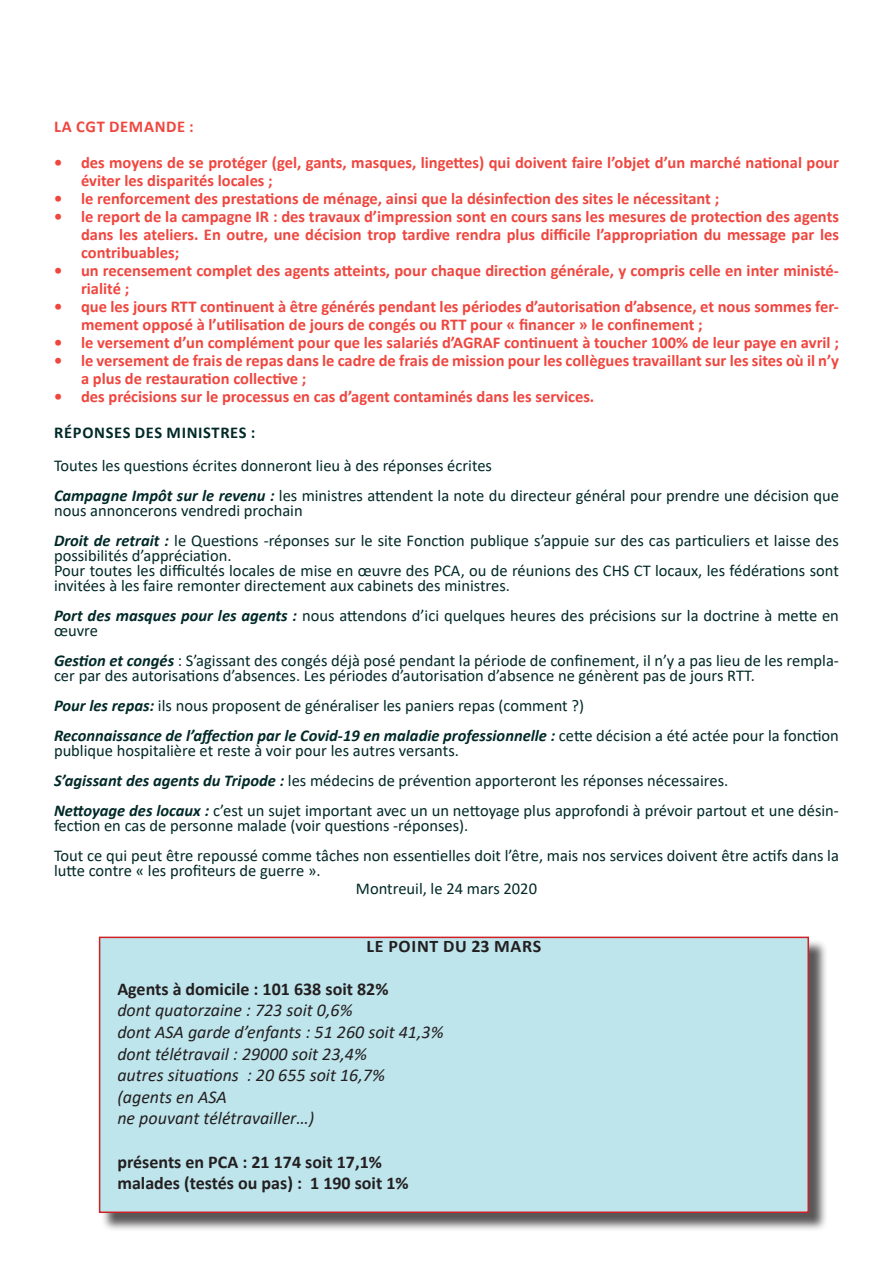
<style>
.page{position:relative;width:893px;height:1263px;background:#fff}
.page>*{position:absolute;margin:0;border:0;box-sizing:border-box;transform-origin:0 0}
.t1{font:italic 18px "Calibri";color:#231f20}
.t2{font:700 18px "Calibri";color:#231f20}
.t3{font:700 17.7px "Calibri";letter-spacing:.04em;color:#231f20}
.t4{font:16.5px/15px "Calibri";color:#002928}
.t5{font:700 16.5px/18px "Calibri";color:#ef463f}
.t6{font:700 16.5px "Calibri";letter-spacing:.04em;color:#002928}
.t7{font:700 16.5px "Calibri";letter-spacing:.04em;color:#ef463f}
.s1{font-weight:700;font-style:italic}
</style>
<div class="page">
<div style="left:101px;top:939px;width:727px;height:292px;background:#231f20;opacity:.75"></div>
<div style="left:100px;top:937px;width:708px;height:275px;background:#bee5ec"></div>
<div style="left:99px;top:936px;width:710px;height:277px;border:2px solid #cf2026"></div>
<p class="t7" style="left:54px;top:115px;width:141px">LA CGT DEMANDE :</p>
<p class="t5" style="left:81px;top:153px;width:759px;text-indent:-27px">• des moyens de se protéger (gel, gants, masques, lingettes) qui doivent faire l’objet d’un marché national pour éviter les disparités locales ;</p>
<p class="t5" style="left:54px;top:189px;width:667px">• le renforcement des prestations de ménage, ainsi que la désinfection des sites le nécessitant ;</p>
<p class="t5" style="left:81px;top:207px;width:759px;text-align:justify;text-indent:-27px">• le report de la campagne IR : des travaux d’impression sont en cours sans les mesures de protection des agents dans les ateliers. En outre, une décision trop tardive rendra plus difficile l’appropriation du message par les contribuables;</p>
<p class="t5" style="left:81px;top:261px;width:759px;text-indent:-27px">• un recensement complet des agents atteints, pour chaque direction générale, y compris celle en inter ministé&shy;rialité ;</p>
<p class="t5" style="left:81px;top:297px;width:759px;text-indent:-27px">• que les jours RTT continuent à être générés pendant les périodes d’autorisation d’absence, et nous sommes fer&shy;mement opposé à l’utilisation de jours de congés ou RTT pour « financer » le confinement ;</p>
<p class="t5" style="left:54px;top:333px;width:786px">• le versement d’un complément pour que les salariés d’AGRAF continuent à toucher 100% de leur paye en avril ;</p>
<p class="t5" style="left:81px;top:351px;width:759px;text-indent:-27px">• le versement de frais de repas dans le cadre de frais de mission pour les collègues travaillant sur les sites où il n’y a plus de restauration collective ;</p>
<p class="t5" style="left:54px;top:387px;width:542px">• des précisions sur le processus en cas d’agent contaminés dans les services.</p>
<p class="t6" style="left:54px;top:421px;width:202px">RÉPONSES DES MINISTRES :</p>
<p class="t4" style="left:54px;top:458px;width:440px">Toutes les questions écrites donneront lieu à des réponses écrites</p>
<p class="t4" style="left:54px;top:488px;width:786px"><span class="s1">Campagne Impôt sur le revenu :</span> les ministres attendent la note du directeur général pour prendre une décision que nous annoncerons vendredi prochain</p>
<p class="t4" style="left:54px;top:533px;width:786px"><span class="s1">Droit de retrait :</span> le Questions -réponses sur le site Fonction publique s’appuie sur des cas particuliers et laisse des possibilités d’appréciation.</p>
<p class="t4" style="left:54px;top:563px;width:786px">Pour toutes les difficultés locales de mise en œuvre des PCA, ou de réunions des CHS CT locaux, les fédérations sont invitées à les faire remonter directement aux cabinets des ministres.</p>
<p class="t4" style="left:54px;top:608px;width:786px"><span class="s1">Port des masques pour les agents :</span> nous attendons d’ici quelques heures des précisions sur la doctrine à mette en œuvre</p>
<p class="t4" style="left:54px;top:653px;width:786px"><span class="s1">Gestion et congés</span> : S’agissant des congés déjà posé pendant la période de confinement, il n’y a pas lieu de les rempla&shy;cer par des autorisations d’absences. Les périodes d’autorisation d’absence ne génèrent pas de jours RTT.</p>
<p class="t4" style="left:54px;top:698px;width:532px"><span class="s1">Pour les repas:</span> ils nous proposent de généraliser les paniers repas (comment ?)</p>
<p class="t4" style="left:54px;top:728px;width:786px"><span class="s1">Reconnaissance de l’affection par le Covid-19 en maladie professionnelle :</span> cette décision a été actée pour la fonction publique hospitalière et reste à voir pour les autres versants.</p>
<p class="t4" style="left:54px;top:773px;width:676px"><span class="s1">S’agissant des agents du Tripode :</span> les médecins de prévention apporteront les réponses nécessaires.</p>
<p class="t4" style="left:54px;top:803px;width:786px"><span class="s1">Nettoyage des locaux :</span> c’est un sujet important avec un un nettoyage plus approfondi à prévoir partout et une désin&shy;fection en cas de personne malade (voir questions -réponses).</p>
<p class="t4" style="left:54px;top:848px;width:786px">Tout ce qui peut être repoussé comme tâches non essentielles doit l’être, mais nos services doivent être actifs dans la lutte contre « les profiteurs de guerre ».</p>
<p class="t4" style="left:356px;top:881px;width:183px">Montreuil, le 24 mars 2020</p>
<p class="t3" style="left:366px;top:933px;width:176px">LE POINT DU 23 MARS</p>
<p class="t2" style="left:117px;top:976px;width:273px">Agents à domicile : 101 638 soit 82%</p>
<p class="t1" style="left:117px;top:998px;width:237px">dont quatorzaine : 723 soit 0,6%</p>
<p class="t1" style="left:117px;top:1019px;width:328px">dont ASA garde d’enfants : 51 260 soit 41,3%</p>
<p class="t1" style="left:117px;top:1041px;width:251px">dont télétravail : 29000 soit 23,4%</p>
<p class="t1" style="left:117px;top:1063px;width:269px">autres situations : 20 655 soit 16,7%</p>
<p class="t1" style="left:117px;top:1084px;width:111px">(agents en ASA</p>
<p class="t1" style="left:117px;top:1106px;width:198px">ne pouvant télétravailler…)</p>
<p class="t2" style="left:117px;top:1149px;width:266px">présents en PCA : 21 174 soit 17,1%</p>
<p class="t2" style="left:117px;top:1170px;width:293px">malades (testés ou pas) : 1 190 soit 1%</p>
</div>
